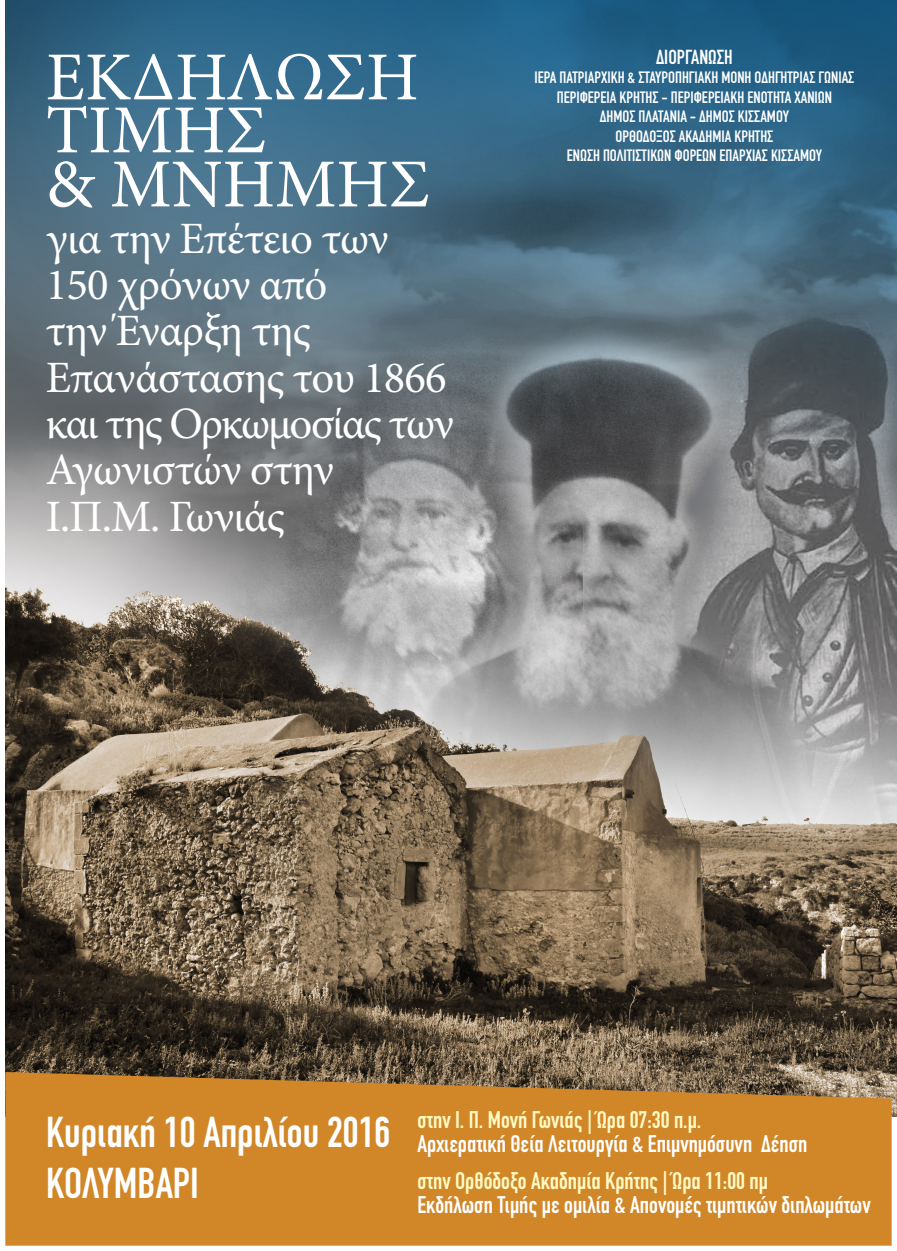
<style>
.page{position:relative;width:897px;height:1251px;background:#fff}
.page>*{position:absolute;margin:0;border:0;box-sizing:border-box;transform-origin:0 0}
.t1{font:68.69px/52.9px "Minion Pro";color:#fff}
.t2{font:44.81px/46.3px "Minion Pro";letter-spacing:-.025em;color:#fff}
.t3{font:condensed 42.5px "OT Efont";color:#fff}
.t4{font:condensed 23.75px "OT Efont";color:#fff}
.t5{font:condensed 23.75px "OT Efont";color:#fffac4}
.t6{font:condensed 20px "OT Efont";color:#fff}
.t7{font:condensed 16.25px "OT Efont";color:#fff}
</style>
<div class="page">
<img style="left:5px;top:0;width:891px;height:1116px">
<svg style="left:5px;top:1072px;width:886px;height:173px;background:#ca842b"></svg>
<p class="t1" style="left:46px;top:51px;width:374px">ΕΚΔΗΛΩΣΗ<br>ΤΙΜΗΣ</p>
<p class="t1" style="left:46px;top:158px;width:386px">&amp; ΜΝΗΜΗΣ</p>
<p class="t2" style="left:46px;top:215px;width:344px">για την Επέτειο των</p>
<p class="t2" style="left:46px;top:262px;width:410px">150 χρόνων από<br>την Έναρξη της<br>Επανάστασης του 1866 και της Ορκωμοσίας των<br>Αγωνιστών στην</p>
<p class="t2" style="left:46px;top:493px;width:240px">Ι.Π.Μ. Γωνιάς</p>
<p class="t6" style="left:656px;top:46px;width:78px">ΔΙΟΡΓΑΝΩΣΗ</p>
<p class="t7" style="left:534px;top:69px;width:321px">ΙΕΡΑ ΠΑΤΡΙΑΡΧΙΚΗ &amp; ΣΤΑΥΡΟΠΗΓΙΑΚΗ ΜΟΝΗ ΟΔΗΓΗΤΡΙΑΣ ΓΩΝΙΑΣ</p>
<p class="t7" style="left:556px;top:88px;width:277px">ΠΕΡΙΦΕΡΕΙΑ ΚΡΗΤΗΣ - ΠΕΡΙΦΕΡΕΙΑΚΗ ΕΝΟΤΗΤΑ ΧΑΝΙΩΝ</p>
<p class="t7" style="left:600px;top:108px;width:190px">ΔΗΜΟΣ ΠΛΑΤΑΝΙΑ - ΔΗΜΟΣ ΚΙΣΣΑΜΟΥ</p>
<p class="t7" style="left:615px;top:127px;width:159px">ΟΡΘΟΔΟΞΟΣ ΑΚΑΔΗΜΙΑ ΚΡΗΤΗΣ</p>
<p class="t7" style="left:567px;top:147px;width:257px">ΕΝΩΣΗ ΠΟΛΙΤΙΣΤΙΚΩΝ ΦΟΡΕΩΝ ΕΠΑΡΧΙΑΣ ΚΙΣΣΑΜΟΥ</p>
<p class="t3" style="left:46px;top:1109px;width:346px">Κυριακή 10 Απριλίου 2016</p>
<p class="t3" style="left:46px;top:1160px;width:154px">ΚΟΛΥΜΒΑΡΙ</p>
<p class="t5" style="left:417px;top:1107px;width:285px">στην Ι. Π. Μονή Γωνιάς | Ώρα 07:30 π.μ.</p>
<p class="t4" style="left:417px;top:1130px;width:391px">Αρχιερατική Θεία Λειτουργία &amp; Επιμνημόσυνη Δέηση</p>
<p class="t5" style="left:417px;top:1168px;width:352px">στην Ορθόδοξο Ακαδημία Κρήτης | Ώρα 11:00 πμ</p>
<p class="t4" style="left:417px;top:1192px;width:454px">Εκδήλωση Τιμής με ομιλία &amp; Απονομές τιμητικών διπλωμάτων</p>
</div>
